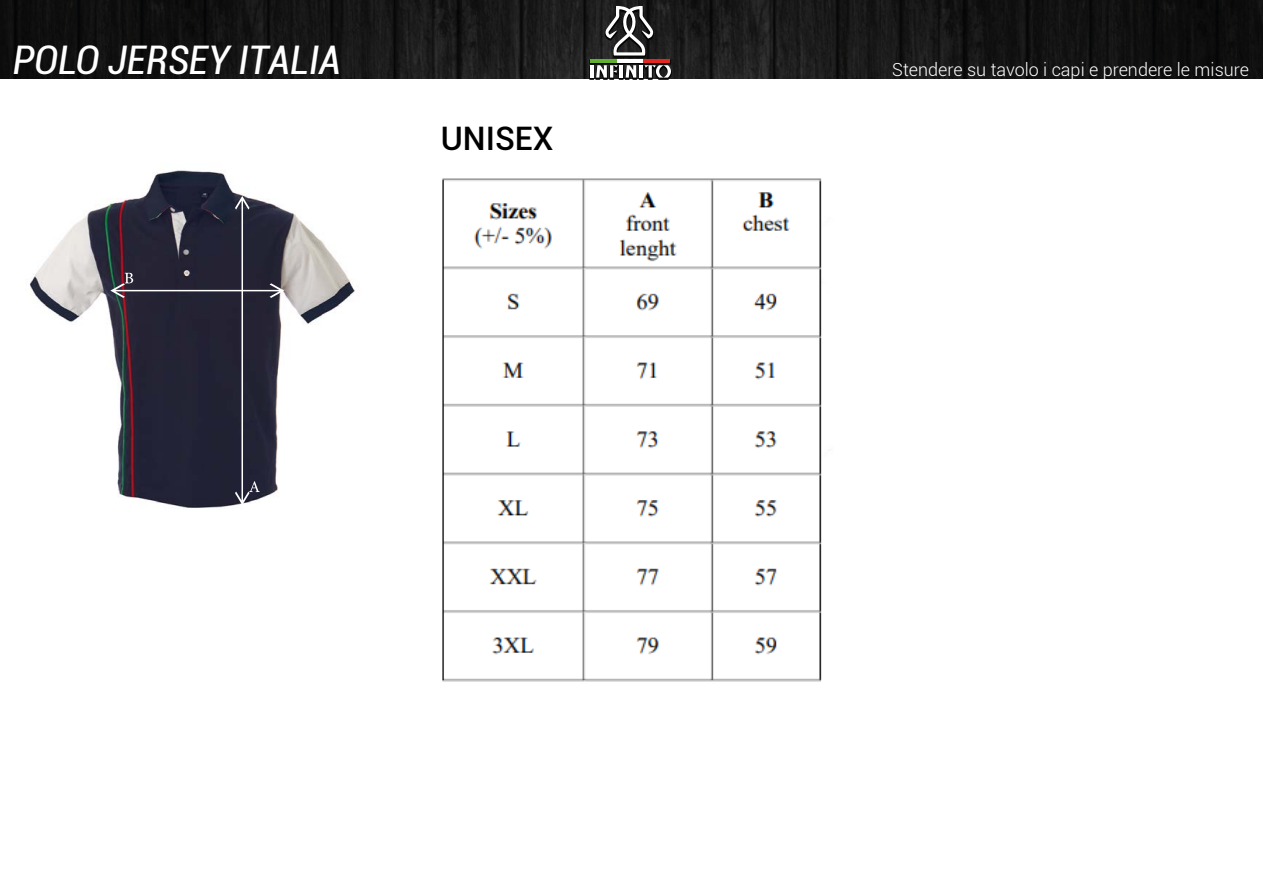
<style>
.page{position:relative;width:1263px;height:893px;background:#fff}
.page>*{position:absolute;margin:0;border:0;box-sizing:border-box;transform-origin:0 0}
.t1{font:italic condensed 39.45px "Roboto";color:#fff}
.t2{font:500 32.4px "Roboto";color:#000}
.t3{font:300 18px "Roboto";color:#fff}
</style>
<div class="page">
<img style="left:29px;top:170px;width:326px;height:338px">
<img style="left:1px;top:0;width:1262px;height:78px">
<svg style="left:589px;top:6px;width:83px;height:74px"></svg>
<hr style="left:590px;top:59px;width:27px;height:3px;background:#61b032">
<hr style="left:617px;top:59px;width:27px;height:3px;background:#fff">
<hr style="left:644px;top:59px;width:26px;height:3px;background:#e22721">
<svg style="left:110px;top:196px;width:174px;height:309px;background:#393847"></svg>
<img style="left:442px;top:178px;width:380px;height:504px">
<h1 class="t1" style="left:13px;top:33px;width:330px">POLO JERSEY ITALIA</h1>
<h2 class="t2" style="left:441px;top:116px;width:114px">UNISEX</h2>
<p class="t3" style="left:892px;top:57px;width:358px">Stendere su tavolo i capi e prendere le misure</p>
</div>
